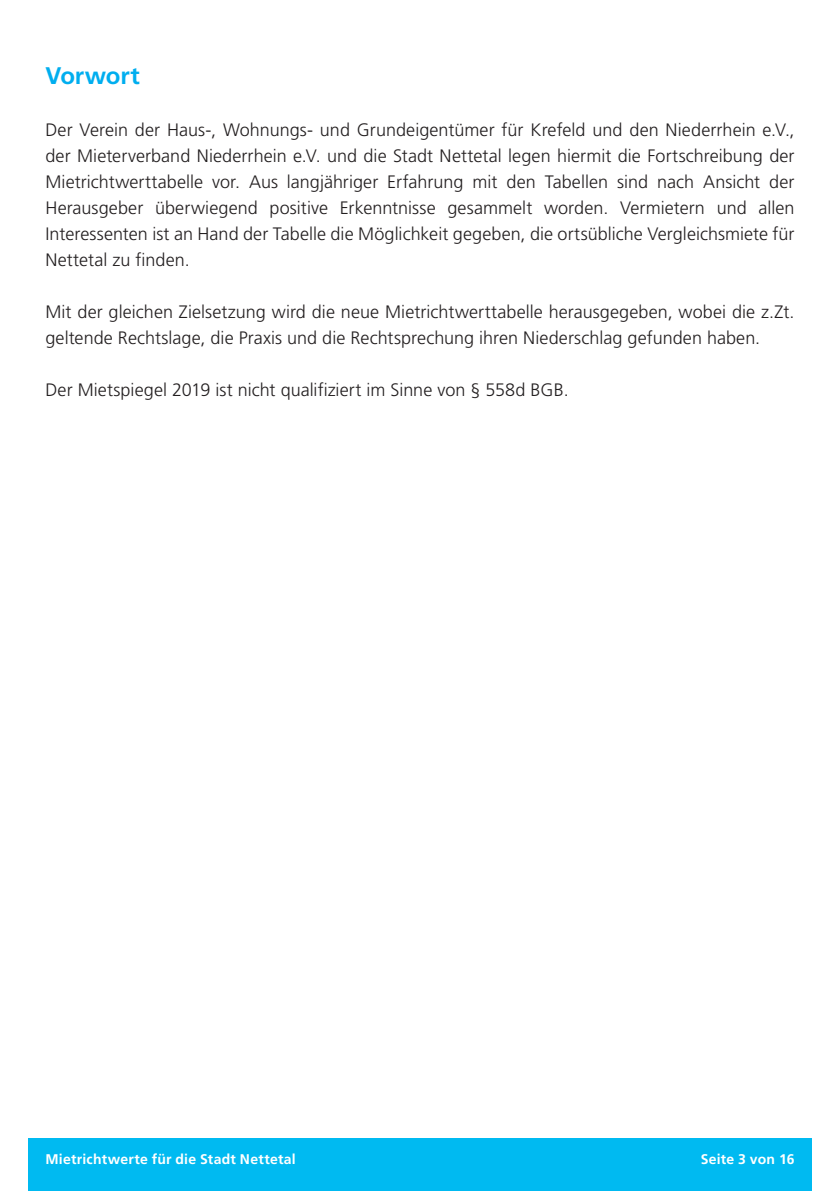
<style>
.page{position:relative;width:840px;height:1191px;background:#fff}
.page>*{position:absolute;margin:0;border:0;box-sizing:border-box;transform-origin:0 0}
.t1{font:700 24px "Frutiger";letter-spacing:-.005em;color:#00aeef}
.t2{font:300 18px/26px "Frutiger";letter-spacing:.005em;color:#231f20;text-align:justify}
.t3{font:700 14px "Frutiger";letter-spacing:.015em;color:#fff}
</style>
<div class="page">
<div style="left:28px;top:1137px;width:783px;height:54px;background:#00baf1"></div>
<h1 class="t1" style="left:45px;top:62px;width:96px">Vorwort</h1>
<p class="t2" style="left:45px;top:117px;width:750px">Der Verein der Haus-, Wohnungs- und Grundeigentümer für Krefeld und den Niederrhein e.V., der Mieterverband Niederrhein e.V. und die Stadt Nettetal legen hiermit die Fortschreibung der Mietrichtwerttabelle vor. Aus langjähriger Erfahrung mit den Tabellen sind nach Ansicht der Herausgeber überwiegend positive Erkenntnisse gesammelt worden. Vermietern und allen Interessenten ist an Hand der Tabelle die Möglichkeit gegeben, die ortsübliche Vergleichsmiete für Nettetal zu finden.</p>
<p class="t2" style="left:45px;top:299px;width:750px">Mit der gleichen Zielsetzung wird die neue Mietrichtwerttabelle herausgegeben, wobei die z.Zt. geltende Rechtslage, die Praxis und die Rechtsprechung ihren Niederschlag gefunden haben.</p>
<p class="t2" style="left:45px;top:377px;width:524px">Der Mietspiegel 2019 ist nicht qualifiziert im Sinne von § 558d BGB.</p>
<p class="t3" style="left:45px;top:1150px;width:252px">Mietrichtwerte für die Stadt Nettetal</p>
<p class="t3" style="left:700px;top:1150px;width:95px">Seite 3 von 16</p>
</div>
